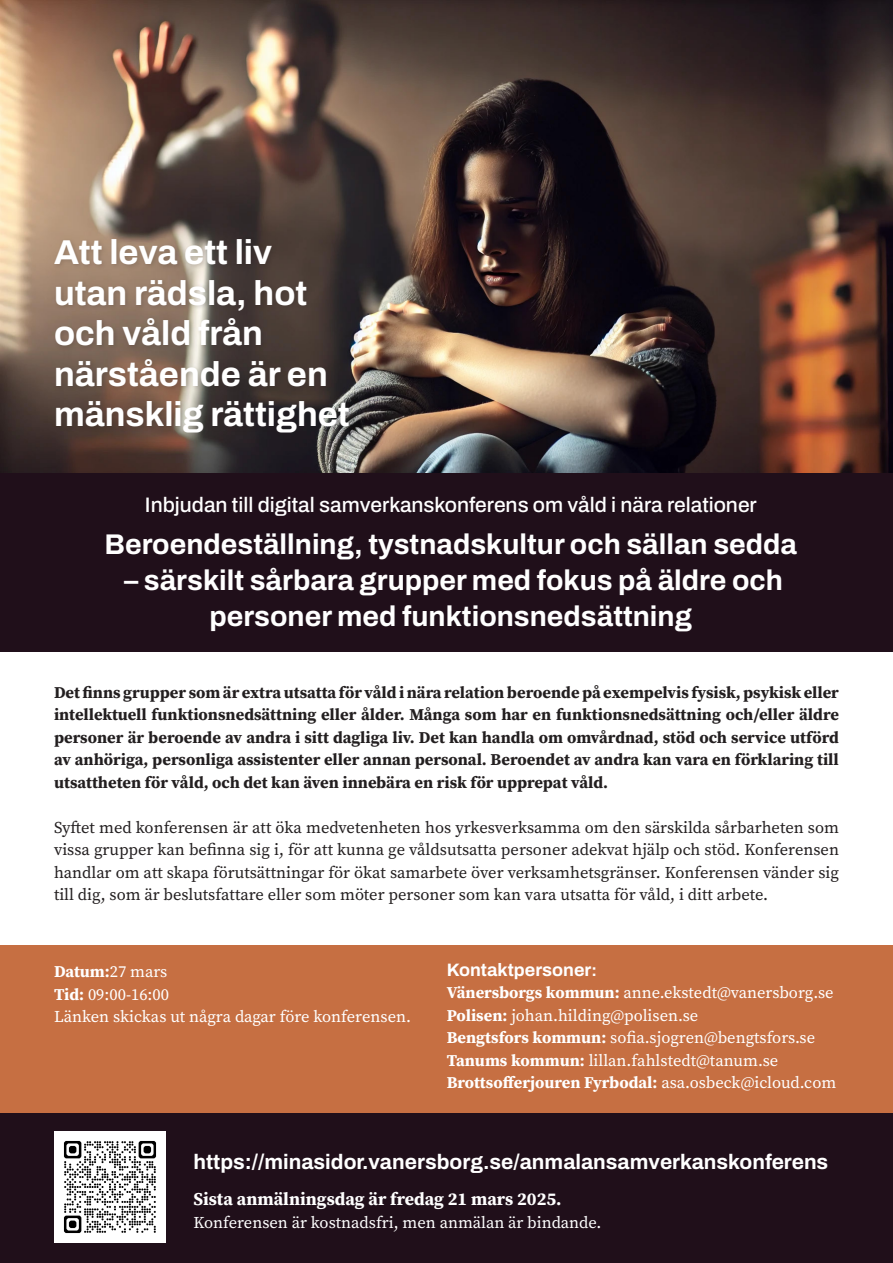
<style>
.page{position:relative;width:893px;height:1263px;background:#fff}
.page>*{position:absolute;margin:0;border:0;box-sizing:border-box;transform-origin:0 0}
.t1{font:700 34.5px/40.5px "Archivo";color:#fff}
.t2{font:700 28.5px/36px "Archivo";color:#fff;text-align:center}
.t3{font:500 21px "Archivo";color:#fff}
.t4{font:700 21px "Archivo";color:#fff}
.t5{font:700 18px "Source Serif Pro";color:#fff}
.t6{font:700 18px "Archivo";color:#fff}
.t7{font:700 16.5px/22.5px "Source Serif Pro";color:#231f20;text-align:justify}
.t8{font:16.5px/22.5px "Source Serif Pro";color:#231f20;text-align:justify}
.t9{font:16.5px "Source Serif Pro";color:#fff}
.t10{font:700 16.5px "Source Serif Pro";color:#fff}
.s1{font-weight:400}
.s2{font-weight:700}
.s3{font-size:16.5px}
</style>
<div class="page">
<div style="left:0;top:945px;width:893px;height:172px;background:#c66f42"></div>
<img style="left:0;top:0;width:893px;height:473px">
<div style="left:52px;top:236px;width:303px;height:203px;background:#231f20;opacity:.2"></div>
<div style="left:0;top:473px;width:893px;height:179px;background:#200f1a"></div>
<div style="left:0;top:1113px;width:893px;height:150px;background:#200f1a"></div>
<img style="left:54px;top:1132px;width:111px;height:111px">
<p class="t1" style="left:54px;top:232px;width:297px">Att leva ett liv utan rädsla, hot och våld från närstående är en mänsklig rättighet</p>
<p class="t3" style="left:145px;top:489px;width:613px">Inbjudan till digital samverkanskonferens om våld i nära relationer</p>
<p class="t2" style="left:104px;top:526px;width:694px">Beroendeställning, tystnadskultur och sällan sedda</p>
<p class="t2" style="left:124px;top:562px;width:660px">– särskilt sårbara grupper med fokus på äldre och personer med funktionsnedsättning</p>
<p class="t7" style="left:54px;top:680px;width:786px">Det finns grupper som är extra utsatta för våld i nära relation beroende på exempelvis fysisk, psykisk eller intellektuell funktionsnedsättning eller ålder. Många som har en funktionsnedsättning och/eller äldre personer är beroende av andra i sitt dagliga liv. Det kan handla om omvårdnad, stöd och service utförd av anhöriga, personliga assistenter eller annan personal. Beroendet av andra kan vara en förklaring till utsattheten för våld, och det kan även innebära en risk för upprepat våld.</p>
<p class="t8" style="left:54px;top:816px;width:786px">Syftet med konferensen är att öka medvetenheten hos yrkesverksamma om den särskilda sårbarheten som vissa grupper kan befinna sig i, för att kunna ge våldsutsatta personer adekvat hjälp och stöd. Konferensen handlar om att skapa förutsättningar för ökat samarbete över verksamhetsgränser. Konferensen vänder sig till dig, som är beslutsfattare eller som möter personer som kan vara utsatta för våld, i ditt arbete.</p>
<p class="t10" style="left:54px;top:960px;width:115px">Datum:<span class="s1">27 mars</span></p>
<p class="t9" style="left:54px;top:983px;width:117px"><span class="s2">Tid:</span> 09:00-16:00</p>
<p class="t9" style="left:54px;top:1005px;width:359px">Länken skickas ut några dagar före konferensen.</p>
<p class="t6" style="left:447px;top:956px;width:152px">Kontaktpersoner<span class="s3">:</span></p>
<p class="t9" style="left:447px;top:982px;width:388px"><span class="s2">Vänersborgs kommun:</span> anne.ekstedt@vanersborg.se</p>
<p class="t9" style="left:447px;top:1004px;width:253px"><span class="s2">Polisen:</span> johan.hilding@polisen.se</p>
<p class="t9" style="left:447px;top:1027px;width:370px"><span class="s2">Bengtsfors kommun:</span> sofia.sjogren@bengtsfors.se</p>
<p class="t9" style="left:447px;top:1049px;width:333px"><span class="s2">Tanums kommun:</span> lillan.fahlstedt@tanum.se</p>
<p class="t10" style="left:447px;top:1071px;width:391px">Brottsofferjouren Fyrbodal: <span class="s1">asa.osbeck@icloud.com</span></p>
<p class="t4" style="left:193px;top:1146px;width:636px">https://minasidor.vanersborg.se/anmalansamverkanskonferens</p>
<p class="t5" style="left:193px;top:1186px;width:370px">Sista anmälningsdag är fredag 21 mars 2025.</p>
<p class="t9" style="left:193px;top:1211px;width:410px">Konferensen är kostnadsfri, men anmälan är bindande.</p>
</div>
